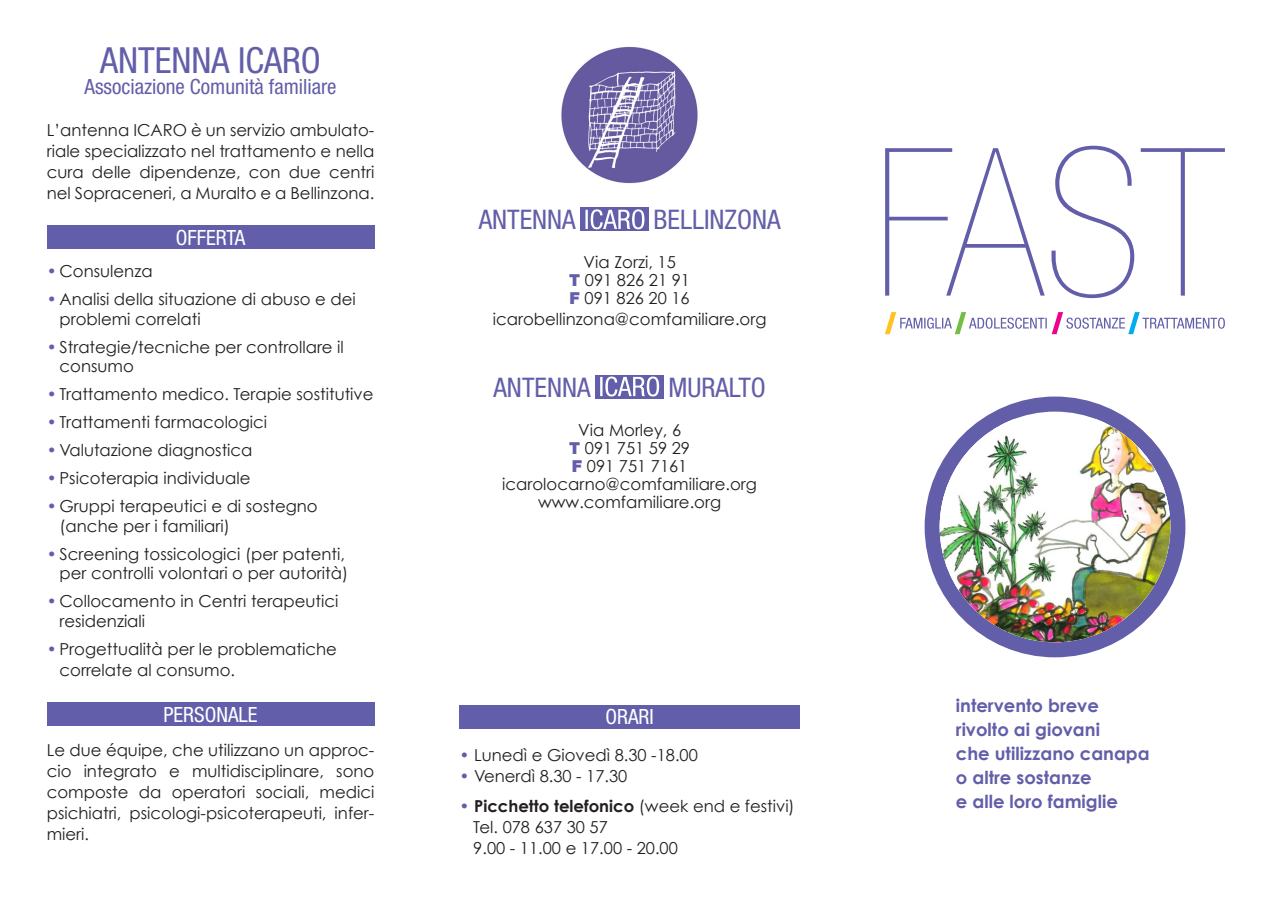
<style>
.page{position:relative;width:1272px;height:902px;background:#fff}
.page>*{position:absolute;margin:0;border:0;box-sizing:border-box;transform-origin:0 0}
.t1{font:condensed 36px "Helvetica Neue LT Std";color:#625ea9}
.t2{font:condensed 27px "Helvetica Neue LT Std";color:#625ea9}
.t3{font:condensed 21px "Helvetica Neue LT Std";color:#625ea9}
.t4{font:condensed 21px "Helvetica Neue LT Std";color:#fff}
.t5{font:700 18px "Century Gothic";color:#625ea9}
.t6{font:16.5px/21px "Century Gothic";color:#231f20}
.t7{font:700 16.5px "Century Gothic";color:#231f20}
.s1{color:#625ea9}
.s2{font-family:"Helvetica Neue LT Std";font-weight:900;color:#625ea9}
.s3{font-weight:400;color:#625ea9}
.s4{font-weight:400}
</style>
<div class="page">
<div style="left:47px;top:702px;width:327px;height:23px;background:#625ea9"></div>
<div style="left:47px;top:225px;width:327px;height:23px;background:#625ea9"></div>
<svg style="left:885px;top:146px;width:339px;height:152px"></svg>
<svg style="left:885px;top:312px;width:339px;height:22px"></svg>
<div style="left:581px;top:207px;width:68px;height:24px;background:#625ea9"></div>
<svg style="left:585px;top:209px;width:59px;height:20px"></svg>
<div style="left:595px;top:374px;width:68px;height:24px;background:#625ea9"></div>
<svg style="left:600px;top:376px;width:59px;height:20px"></svg>
<img style="left:561px;top:47px;width:137px;height:137px">
<div style="left:459px;top:705px;width:340px;height:23px;background:#625ea9"></div>
<div style="left:924px;top:396px;width:261px;height:261px;background:#625ea9;border-radius:50%"></div>
<img style="left:939px;top:419px;width:231px;height:223px">
<p class="t1" style="left:100px;top:39px;width:222px">ANTENNA ICARO</p>
<p class="t3" style="left:85px;top:74px;width:253px">Associazione Comunità familiare</p>
<p class="t6" style="left:47px;top:119px;width:329px;text-align:justify">L’antenna ICARO è un servizio ambulato&shy;riale specializzato nel trattamento e nella cura delle dipendenze, con due centri nel Sopraceneri, a Muralto e a Bellinzona.</p>
<p class="t4" style="left:176px;top:225px;width:71px">OFFERTA</p>
<p class="t6" style="left:47px;top:260px;width:107px"><span class="s1">•</span> Consulenza</p>
<p class="t6" style="left:60px;top:289px;width:298px;line-height:19.5px;text-indent:-13px"><span class="s1">•</span> Analisi della situazione di abuso e dei problemi correlati</p>
<p class="t6" style="left:60px;top:337px;width:286px;line-height:19.5px;text-indent:-13px"><span class="s1">•</span> Strategie/tecniche per controllare il consumo</p>
<p class="t6" style="left:47px;top:383px;width:328px"><span class="s1">•</span> Trattamento medico. Terapie sostitutive</p>
<p class="t6" style="left:47px;top:411px;width:222px"><span class="s1">•</span> Trattamenti farmacologici</p>
<p class="t6" style="left:47px;top:439px;width:207px"><span class="s1">•</span> Valutazione diagnostica</p>
<p class="t6" style="left:47px;top:467px;width:205px"><span class="s1">•</span> Psicoterapia individuale</p>
<p class="t6" style="left:60px;top:496px;width:260px;line-height:19.5px;text-indent:-13px"><span class="s1">•</span> Gruppi terapeutici e di sostegno (anche per i familiari)</p>
<p class="t6" style="left:47px;top:544px;width:303px;line-height:19.5px;text-align:right"><span class="s1">•</span> Screening tossicologici (per patenti, per controlli volontari o per autorità)</p>
<p class="t6" style="left:60px;top:591px;width:280px;line-height:19.5px;text-indent:-13px"><span class="s1">•</span> Collocamento in Centri terapeutici residenziali</p>
<p class="t6" style="left:60px;top:638px;width:279px;text-indent:-13px"><span class="s1">•</span> Progettualità per le problematiche correlate al consumo.</p>
<p class="t4" style="left:163px;top:702px;width:96px">PERSONALE</p>
<p class="t6" style="left:47px;top:739px;width:329px;text-align:justify">Le due équipe, che utilizzano un approc&shy;cio integrato e multidisciplinare, sono composte da operatori sociali, medici psichiatri, psicologi-psicoterapeuti, infer&shy;mieri.</p>
<p class="t2" style="left:478px;top:204px;width:99px">ANTENNA</p>
<p class="t2" style="left:653px;top:204px;width:129px">BELLINZONA</p>
<p class="t6" style="left:583px;top:251px;width:94px">Via Zorzi, 15</p>
<p class="t6" style="left:569px;top:269px;width:122px"><span class="s2">T</span> 091 826 21 91</p>
<p class="t6" style="left:569px;top:287px;width:122px"><span class="s2">F</span> 091 826 20 16</p>
<p class="t6" style="left:493px;top:308px;width:275px">icarobellinzona@comfamiliare.org</p>
<p class="t2" style="left:493px;top:371px;width:99px">ANTENNA</p>
<p class="t2" style="left:668px;top:371px;width:99px">MURALTO</p>
<p class="t6" style="left:578px;top:419px;width:104px">Via Morley, 6</p>
<p class="t6" style="left:569px;top:437px;width:122px"><span class="s2">T</span> 091 751 59 29</p>
<p class="t6" style="left:572px;top:455px;width:117px"><span class="s2">F</span> 091 751 7161</p>
<p class="t6" style="left:502px;top:473px;width:256px">icarolocarno@comfamiliare.org</p>
<p class="t6" style="left:538px;top:491px;width:184px">www.comfamiliare.org</p>
<p class="t4" style="left:605px;top:704px;width:50px">ORARI</p>
<p class="t6" style="left:459px;top:744px;width:240px"><span class="s1">•</span> Lunedì e Giovedì 8.30 -18.00</p>
<p class="t6" style="left:459px;top:765px;width:169px"><span class="s1">•</span> Venerdì 8.30 - 17.30</p>
<p class="t7" style="left:459px;top:795px;width:336px"><span class="s3">•</span> Picchetto telefonico <span class="s4">(week end e festivi)</span></p>
<p class="t6" style="left:473px;top:816px;width:136px">Tel. 078 637 30 57</p>
<p class="t6" style="left:473px;top:837px;width:206px">9.00 - 11.00 e 17.00 - 20.00</p>
<p class="t5" style="left:955px;top:694px;width:144px">intervento breve</p>
<p class="t5" style="left:955px;top:718px;width:145px">rivolto ai giovani</p>
<p class="t5" style="left:955px;top:742px;width:195px">che utilizzano canapa</p>
<p class="t5" style="left:955px;top:766px;width:137px">o altre sostanze</p>
<p class="t5" style="left:955px;top:790px;width:163px">e alle loro famiglie</p>
</div>
